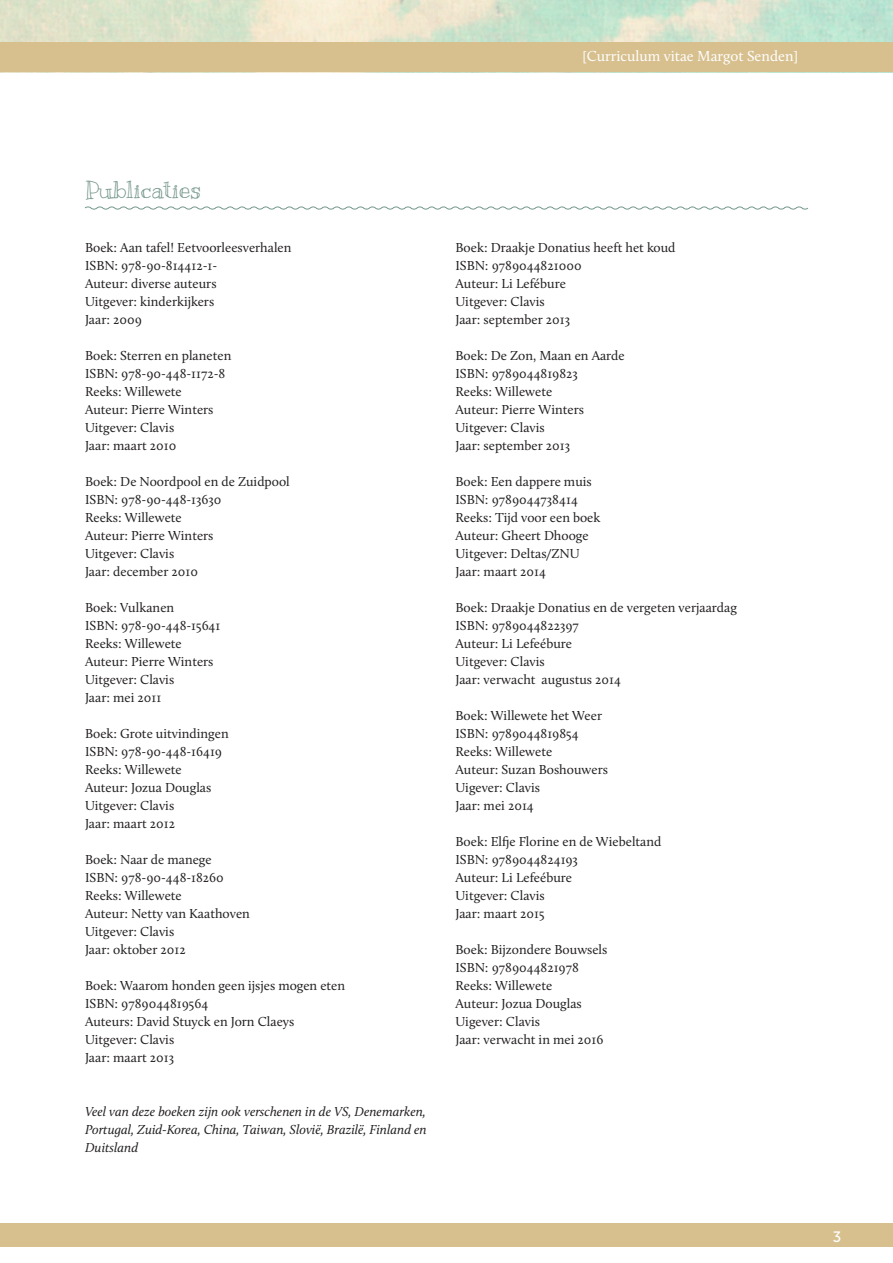
<style>
.page{position:relative;width:893px;height:1263px;background:#fff}
.page>*{position:absolute;margin:0;border:0;box-sizing:border-box;transform-origin:0 0}
._1_titel2__cv{font:24px "Kranky";color:#75988a}
.Paragraph_Style_1{font:15px "Calluna";color:#fff}
.t1{font:15px "Museo Sans 500";color:#fff}
._5_bodytekst{font:13.5px/18px "Calluna";color:#231f20}
._5_bodytekst-2{font:italic 13.5px/18px "Calluna";color:#231f20;text-align:justify}
</style>
<div class="page">
<div style="left:0;top:1223px;width:893px;height:23px;background:#d7c08e"></div>
<img style="left:0;top:0;width:893px;height:43px">
<div style="left:0;top:43px;width:893px;height:29px;background:#d7c08e"></div>
<svg style="left:84px;top:206px;width:724px;height:4px"></svg>
<p class="Paragraph_Style_1" style="left:583px;top:47px;width:217px">[Curriculum vitae Margot Senden]</p>
<p class="_1_titel2__cv" style="left:85px;top:175px;width:118px">Publicaties</p>
<p class="_5_bodytekst" style="left:85px;top:238px;width:208px">Boek: Aan tafel! Eetvoorleesverhalen<br>ISBN: 978-90-814412-1-<br>Auteur: diverse auteurs<br>Uitgever: kinderkijkers<br>Jaar: 2009</p>
<p class="_5_bodytekst" style="left:85px;top:346px;width:148px">Boek: Sterren en planeten<br>ISBN: 978-90-448-1172-8<br>Reeks: Willewete<br>Auteur: Pierre Winters<br>Uitgever: Clavis<br>Jaar: maart 2010</p>
<p class="_5_bodytekst" style="left:85px;top:472px;width:206px">Boek: De Noordpool en de Zuidpool<br>ISBN: 978-90-448-13630<br>Reeks: Willewete<br>Auteur: Pierre Winters<br>Uitgever: Clavis<br>Jaar: december 2010</p>
<p class="_5_bodytekst" style="left:85px;top:598px;width:137px">Boek: Vulkanen<br>ISBN: 978-90-448-15641<br>Reeks: Willewete<br>Auteur: Pierre Winters<br>Uitgever: Clavis<br>Jaar: mei 2011</p>
<p class="_5_bodytekst" style="left:85px;top:724px;width:145px">Boek: Grote uitvindingen<br>ISBN: 978-90-448-16419<br>Reeks: Willewete<br>Auteur: Jozua Douglas<br>Uitgever: Clavis<br>Jaar: maart 2012</p>
<p class="_5_bodytekst" style="left:85px;top:850px;width:166px">Boek: Naar de manege<br>ISBN: 978-90-448-18260<br>Reeks: Willewete<br>Auteur: Netty van Kaathoven<br>Uitgever: Clavis<br>Jaar: oktober 2012</p>
<p class="_5_bodytekst" style="left:85px;top:976px;width:262px">Boek: Waarom honden geen ijsjes mogen eten<br>ISBN: 9789044819564<br>Auteurs: David Stuyck en Jorn Claeys<br>Uitgever: Clavis<br>Jaar: maart 2013</p>
<p class="_5_bodytekst-2" style="left:85px;top:1102px;width:343px">Veel van deze boeken zijn ook verschenen in de VS, Denemarken, Portugal, Zuid-Korea, China, Taiwan, Slovië, Brazilë, Finland en Duitsland</p>
<p class="_5_bodytekst" style="left:455px;top:238px;width:221px">Boek: Draakje Donatius heeft het koud<br>ISBN: 9789044821000<br>Auteur: Li Lefébure<br>Uitgever: Clavis<br>Jaar: september 2013</p>
<p class="_5_bodytekst" style="left:455px;top:346px;width:171px">Boek: De Zon, Maan en Aarde<br>ISBN: 9789044819823<br>Reeks: Willewete<br>Auteur: Pierre Winters<br>Uitgever: Clavis<br>Jaar: september 2013</p>
<p class="_5_bodytekst" style="left:455px;top:472px;width:146px">Boek: Een dappere muis<br>ISBN: 9789044738414<br>Reeks: Tijd voor een boek<br>Auteur: Gheert Dhooge<br>Uitgever: Deltas/ZNU<br>Jaar: maart 2014</p>
<p class="_5_bodytekst" style="left:455px;top:598px;width:283px">Boek: Draakje Donatius en de vergeten verjaardag<br>ISBN: 9789044822397<br>Auteur: Li Lefeébure<br>Uitgever: Clavis<br>Jaar: verwacht augustus 2014</p>
<p class="_5_bodytekst" style="left:455px;top:706px;width:154px">Boek: Willewete het Weer<br>ISBN: 9789044819854<br>Reeks: Willewete<br>Auteur: Suzan Boshouwers<br>Uigever: Clavis<br>Jaar: mei 2014</p>
<p class="_5_bodytekst" style="left:455px;top:832px;width:207px">Boek: Elfje Florine en de Wiebeltand<br>ISBN: 9789044824193<br>Auteur: Li Lefeébure<br>Uitgever: Clavis<br>Jaar: maart 2015</p>
<p class="_5_bodytekst" style="left:455px;top:940px;width:153px">Boek: Bijzondere Bouwsels<br>ISBN: 9789044821978<br>Reeks: Willewete<br>Auteur: Jozua Douglas<br>Uigever: Clavis<br>Jaar: verwacht in mei 2016</p>
<p class="t1" style="left:833px;top:1229px;width:10px">3</p>
</div>
